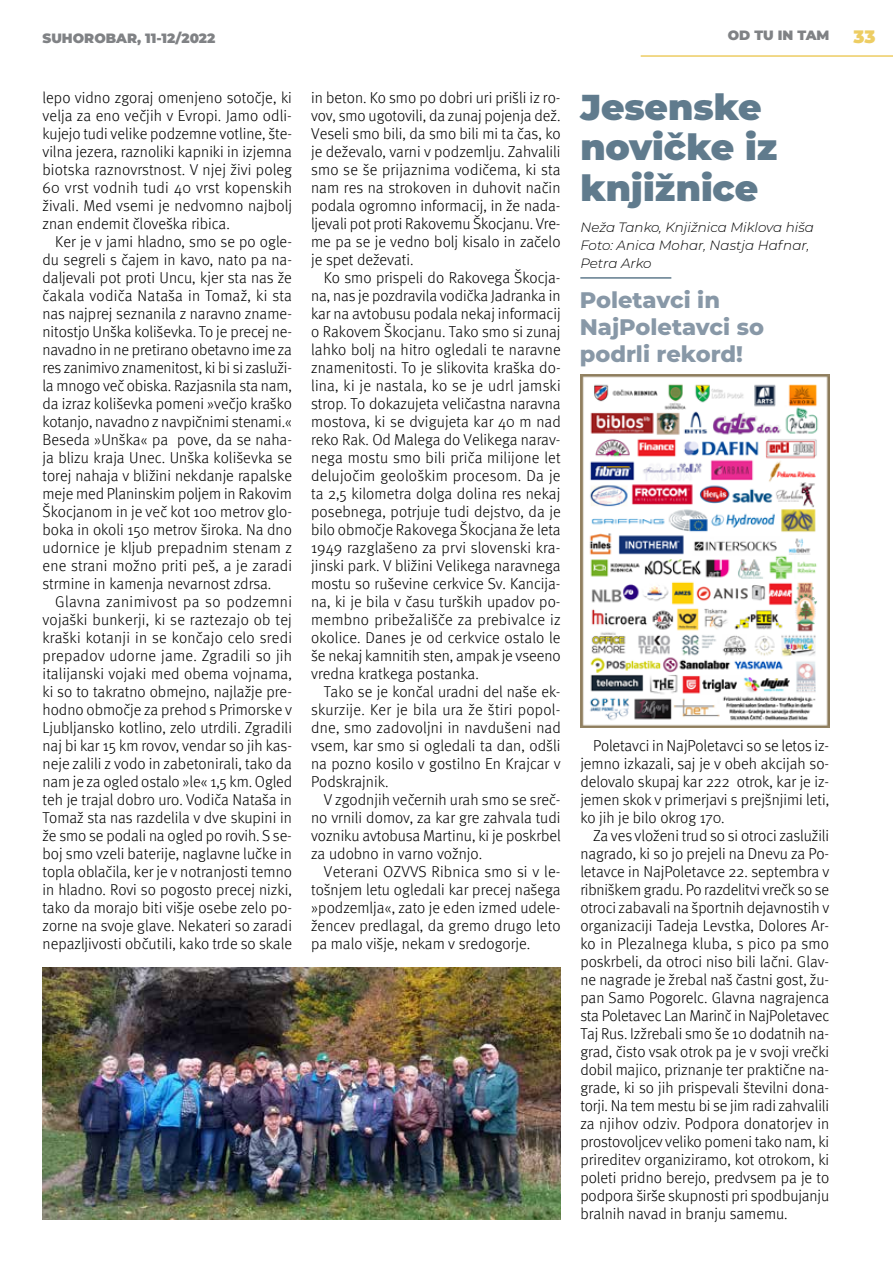
<style>
.page{position:relative;width:893px;height:1263px;background:#fff}
.page>*{position:absolute;margin:0;border:0;box-sizing:border-box;transform-origin:0 0}
.t1{font:900 36px/40.5px "Montserrat";color:#607b8d}
.t2{font:800 22.5px/27px "Montserrat";color:#8898a7}
.t3{font:900 18px "Montserrat";color:#edcd63}
.t4{font:300 15.75px/18px "Meta Pro";color:#000;text-align:justify}
.t5{font:italic 300 13.5px/18px "Montserrat";color:#000}
.t6{font:900 13.5px "Montserrat";color:#808285}
</style>
<div class="page">
<hr style="left:641px;top:55px;width:252px;height:2px;background:#edcd63">
<img style="left:43px;top:967px;width:518px;height:252px">
<hr style="left:580px;top:277px;width:91px;height:2px;background:#607b8d">
<img style="left:580px;top:374px;width:250px;height:353px">
<p class="t6" style="left:43px;top:28px;width:174px">SUHOROBAR, 11-12/2022</p>
<p class="t6" style="left:728px;top:25px;width:103px">OD TU IN TAM</p>
<p class="t3" style="left:853px;top:23px;width:24px">33</p>
<p class="t4" style="left:43px;top:88px;width:251px">lepo vidno zgoraj omenjeno sotočje, ki velja za eno večjih v Evropi. Jamo odli&shy;kujejo tudi velike podzemne votline, šte&shy;vilna jezera, raznoliki kapniki in izjemna biotska raznovrstnost. V njej živi poleg 60 vrst vodnih tudi 40 vrst kopenskih živali. Med vsemi je nedvomno najbolj znan endemit človeška ribica.</p>
<p class="t4" style="left:43px;top:232px;width:251px;text-indent:13px">Ker je v jami hladno, smo se po ogle&shy;du segreli s čajem in kavo, nato pa na&shy;daljevali pot proti Uncu, kjer sta nas že čakala vodiča Nataša in Tomaž, ki sta nas najprej seznanila z naravno zname&shy;nitostjo Unška koliševka. To je precej ne&shy;navadno in ne pretirano obetavno ime za res zanimivo znamenitost, ki bi si zasluži&shy;la mnogo več obiska. Razjasnila sta nam, da izraz koliševka pomeni »večjo kraško kotanjo, navadno z navpičnimi stenami.« Beseda »Unška« pa pove, da se naha&shy;ja blizu kraja Unec. Unška koliševka se torej nahaja v bližini nekdanje rapalske meje med Planinskim poljem in Rakovim Škocjanom in je več kot 100 metrov glo&shy;boka in okoli 150 metrov široka. Na dno udornice je kljub prepadnim stenam z ene strani možno priti peš, a je zaradi strmine in kamenja nevarnost zdrsa.</p>
<p class="t4" style="left:43px;top:592px;width:251px;text-indent:13px">Glavna zanimivost pa so podzemni vojaški bunkerji, ki se raztezajo ob tej kraški kotanji in se končajo celo sredi prepadov udorne jame. Zgradili so jih italijanski vojaki med obema vojnama, ki so to takratno obmejno, najlažje pre&shy;hodno območje za prehod s Primorske v Ljubljansko kotlino, zelo utrdili. Zgradili naj bi kar 15 km rovov, vendar so jih kas&shy;neje zalili z vodo in zabetonirali, tako da nam je za ogled ostalo »le« 1,5 km. Ogled teh je trajal dobro uro. Vodiča Nataša in Tomaž sta nas razdelila v dve skupini in že smo se podali na ogled po rovih. S se&shy;boj smo vzeli baterije, naglavne lučke in topla oblačila, ker je v notranjosti temno in hladno. Rovi so pogosto precej nizki, tako da morajo biti višje osebe zelo po&shy;zorne na svoje glave. Nekateri so zaradi nepazljivosti občutili, kako trde so skale</p>
<p class="t4" style="left:311px;top:88px;width:251px">in beton. Ko smo po dobri uri prišli iz ro&shy;vov, smo ugotovili, da zunaj pojenja dež.<br>Veseli smo bili, da smo bili mi ta čas, ko je deževalo, varni v podzemlju. Zahvalili smo se še prijaznima vodičema, ki sta nam res na strokoven in duhovit način podala ogromno informacij, in že nada&shy;ljevali pot proti Rakovemu Škocjanu. Vre&shy;me pa se je vedno bolj kisalo in začelo je spet deževati.</p>
<p class="t4" style="left:311px;top:268px;width:251px;text-indent:13px">Ko smo prispeli do Rakovega Škocja&shy;na, nas je pozdravila vodička Jadranka in kar na avtobusu podala nekaj informacij o Rakovem Škocjanu. Tako smo si zunaj lahko bolj na hitro ogledali te naravne znamenitosti. To je slikovita kraška do&shy;lina, ki je nastala, ko se je udrl jamski strop. To dokazujeta veličastna naravna mostova, ki se dvigujeta kar 40 m nad reko Rak. Od Malega do Velikega narav&shy;nega mostu smo bili priča milijone let delujočim geološkim procesom. Da je ta 2,5 kilometra dolga dolina res nekaj posebnega, potrjuje tudi dejstvo, da je bilo območje Rakovega Škocjana že leta 1949 razglašeno za prvi slovenski kra&shy;jinski park. V bližini Velikega naravnega mostu so ruševine cerkvice Sv. Kancija&shy;na, ki je bila v času turških upadov po&shy;membno pribežališče za prebivalce iz okolice. Danes je od cerkvice ostalo le še nekaj kamnitih sten, ampak je vseeno vredna kratkega postanka.</p>
<p class="t4" style="left:311px;top:682px;width:251px;text-indent:13px">Tako se je končal uradni del naše ek&shy;skurzije. Ker je bila ura že štiri popol&shy;dne, smo zadovoljni in navdušeni nad vsem, kar smo si ogledali ta dan, odšli na pozno kosilo v gostilno En Krajcar v Podskrajnik.</p>
<p class="t4" style="left:311px;top:790px;width:251px;text-indent:13px">V zgodnjih večernih urah smo se sreč&shy;no vrnili domov, za kar gre zahvala tudi vozniku avtobusa Martinu, ki je poskrbel za udobno in varno vožnjo.</p>
<p class="t4" style="left:311px;top:862px;width:251px;text-indent:13px">Veterani OZVVS Ribnica smo si v le&shy;tošnjem letu ogledali kar precej našega »podzemlja«, zato je eden izmed udele&shy;žencev predlagal, da gremo drugo leto pa malo višje, nekam v sredogorje.</p>
<h1 class="t1" style="left:580px;top:85px;width:198px">Jesenske novičke iz knjižnice</h1>
<p class="t5" style="left:580px;top:218px;width:235px">Neža Tanko, Knjižnica Miklova hiša<br>Foto: Anica Mohar, Nastja Hafnar,<br>Petra Arko</p>
<h2 class="t2" style="left:580px;top:285px;width:186px">Poletavci in<br>NajPoletavci so podrli rekord!</h2>
<p class="t4" style="left:580px;top:736px;width:250px;text-indent:13px">Poletavci in NajPoletavci so se letos iz&shy;jemno izkazali, saj je v obeh akcijah so&shy;delovalo skupaj kar 222 otrok, kar je iz&shy;jemen skok v primerjavi s prejšnjimi leti, ko jih je bilo okrog 170.</p>
<p class="t4" style="left:580px;top:826px;width:250px;text-indent:13px">Za ves vloženi trud so si otroci zaslužili nagrado, ki so jo prejeli na Dnevu za Po&shy;letavce in NajPoletavce 22. septembra v ribniškem gradu. Po razdelitvi vrečk so se otroci zabavali na športnih dejavnostih v organizaciji Tadeja Levstka, Dolores Ar&shy;ko in Plezalnega kluba, s pico pa smo poskrbeli, da otroci niso bili lačni. Glav&shy;ne nagrade je žrebal naš častni gost, žu&shy;pan Samo Pogorelc. Glavna nagrajenca sta Poletavec Lan Marinč in NajPoletavec Taj Rus. Izžrebali smo še 10 dodatnih na&shy;grad, čisto vsak otrok pa je v svoji vrečki dobil majico, priznanje ter praktične na&shy;grade, ki so jih prispevali številni dona&shy;torji. Na tem mestu bi se jim radi zahvalili za njihov odziv. Podpora donatorjev in prostovoljcev veliko pomeni tako nam, ki prireditev organiziramo, kot otrokom, ki poleti pridno berejo, predvsem pa je to podpora širše skupnosti pri spodbujanju bralnih navad in branju samemu.</p>
</div>
